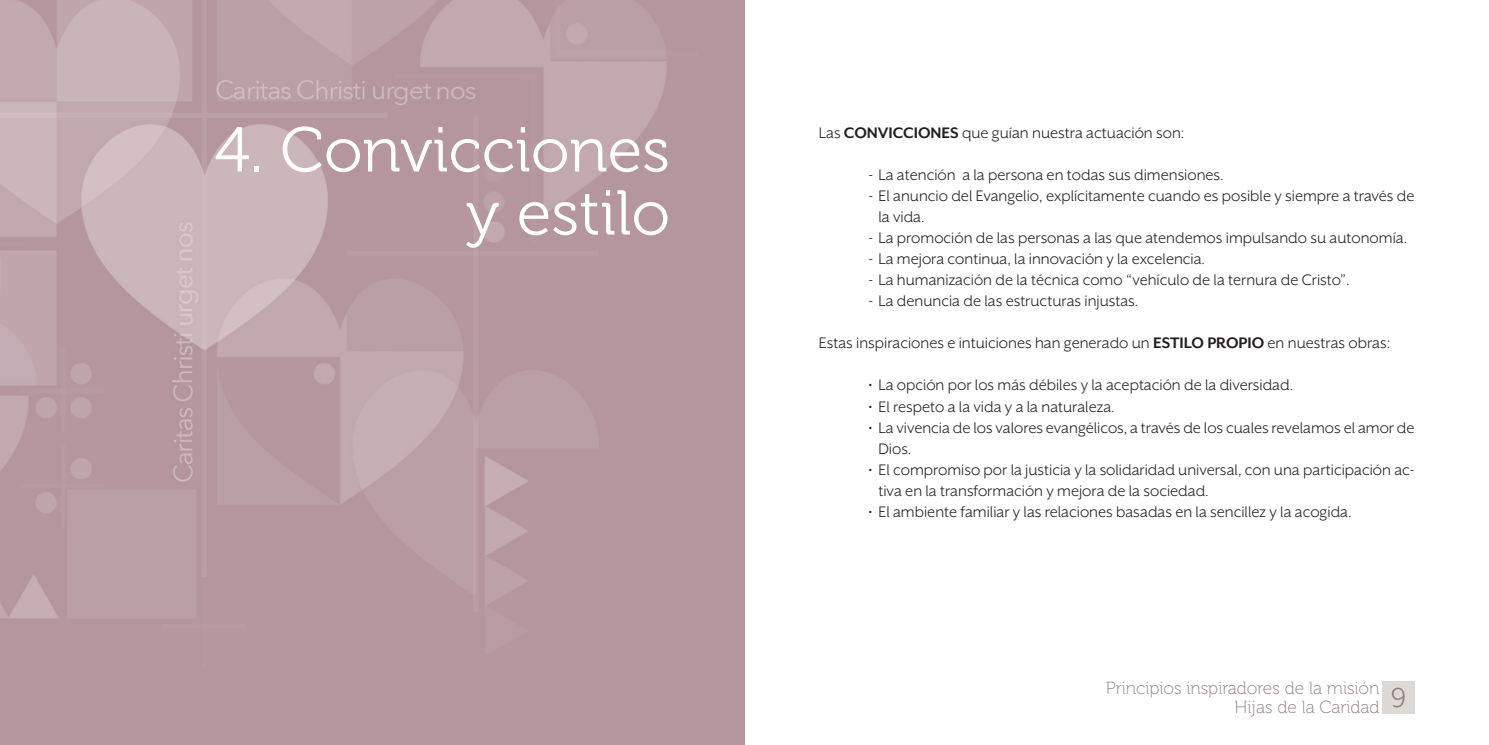
<style>
.page{position:relative;width:1489px;height:745px;background:#fff}
.page>*{position:absolute;margin:0;border:0;box-sizing:border-box;transform-origin:0 0}
.t1{font:63px "Museo 300";color:#fff}
.t2{font:31.5px "Mr Eaves XL San OT";color:#8e807c}
.t3{font:17.5px/21px "Mr Eaves XL San OT";color:#231f20}
.t4{font:17.5px "Museo 100";color:#8e807c}
.s1{font-weight:700}
</style>
<div class="page">
<img style="left:0;top:0;width:744px;height:744px">
<div style="left:1382px;top:680px;width:32px;height:32px;background:#ddd9d7"></div>
<p class="t1" style="left:215px;top:116px;width:457px">4. Convicciones</p>
<p class="t1" style="left:466px;top:179px;width:206px">y estilo</p>
<p class="t3" style="left:819px;top:122px;width:367px">Las <span class="s1">CONVICCIONES</span> que guían nuestra actuación son:</p>
<p class="t3" style="left:868px;top:164px;width:356px">- La atención a la persona en todas sus dimensiones.</p>
<p class="t3" style="left:878px;top:185px;width:537px;text-indent:-10px">- El anuncio del Evangelio, explícitamente cuando es posible y siempre a través de la vida.</p>
<p class="t3" style="left:868px;top:227px;width:540px">- La promoción de las personas a las que atendemos impulsando su autonomía.</p>
<p class="t3" style="left:868px;top:248px;width:338px">- La mejora continua, la innovación y la excelencia.</p>
<p class="t3" style="left:868px;top:269px;width:482px">- La humanización de la técnica como “vehículo de la ternura de Cristo”.</p>
<p class="t3" style="left:868px;top:290px;width:271px">- La denuncia de las estructuras injustas.</p>
<p class="t3" style="left:819px;top:332px;width:572px">Estas inspiraciones e intuiciones han generado un <span class="s1">ESTILO PROPIO</span> en nuestras obras:</p>
<p class="t3" style="left:868px;top:374px;width:426px">• La opción por los más débiles y la aceptación de la diversidad.</p>
<p class="t3" style="left:868px;top:395px;width:248px">• El respeto a la vida y a la naturaleza.</p>
<p class="t3" style="left:878px;top:416px;width:537px;text-indent:-10px">• La vivencia de los valores evangélicos, a través de los cuales revelamos el amor de<br>Dios.</p>
<p class="t3" style="left:878px;top:458px;width:537px;text-indent:-10px">• El compromiso por la justicia y la solidaridad universal, con una participación ac&shy;tiva en la transformación y mejora de la sociedad.</p>
<p class="t3" style="left:868px;top:500px;width:484px">• El ambiente familiar y las relaciones basadas en la sencillez y la acogida.</p>
<p class="t4" style="left:1105px;top:677px;width:275px">Principios inspiradores de la misión</p>
<p class="t4" style="left:1234px;top:697px;width:147px">Hijas de la Caridad</p>
<p class="t2" style="left:1390px;top:681px;width:17px">9</p>
</div>
